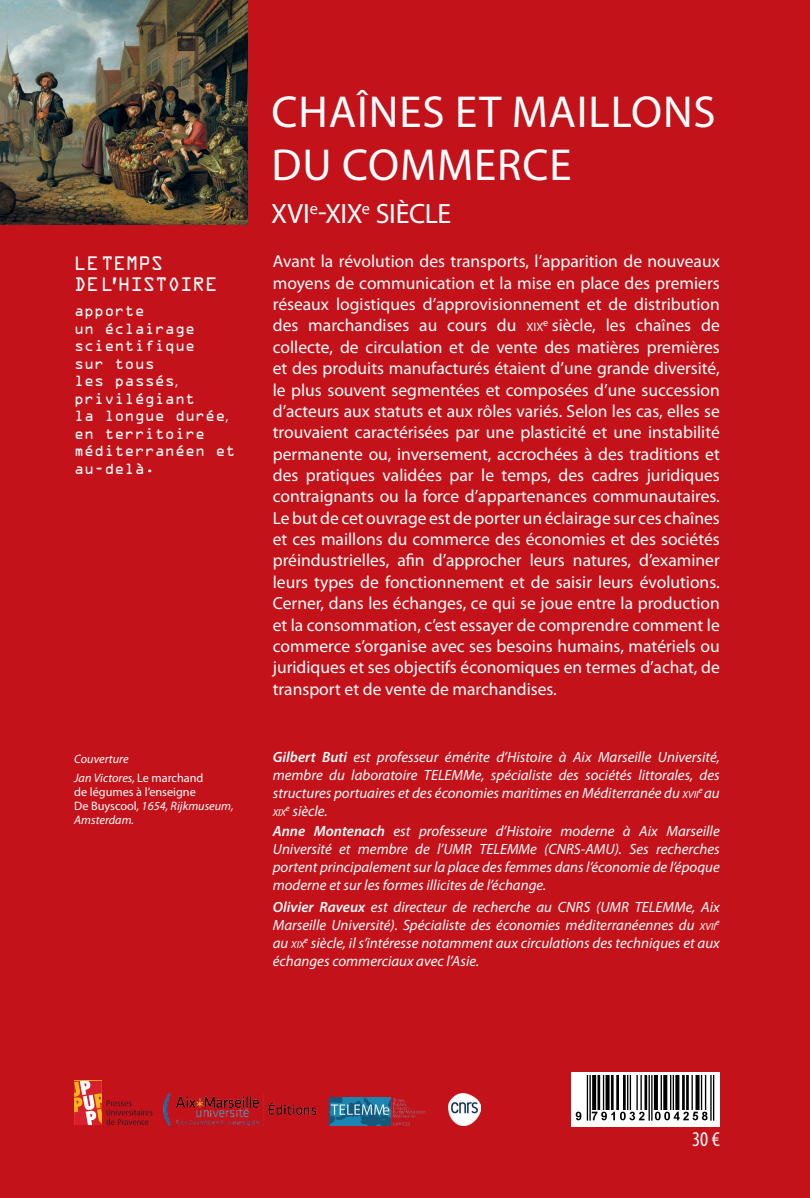
<style>
.page{position:relative;width:810px;height:1198px;background:#fff}
.page>*{position:absolute;margin:0;border:0;box-sizing:border-box;transform-origin:0 0}
.t1{font:44.98px/52.5px "Myriad Pro";letter-spacing:.02em;color:#fff}
.t2{font:28px "Myriad Pro";letter-spacing:-.01em;color:#fff}
.t3{font:condensed 21px "Myriad Pro";color:#fff}
.t4{font:17.5px/21.3px "Myriad Pro";color:#fff;text-align:justify}
.t5{font:17.5px/21px "OCRA Std";letter-spacing:-.01em;color:#fff}
.t6{font:italic 14.88px/17.8px "Myriad Pro";color:#fff}
.t7{font:14px/17.5px "OCRA Std";color:#fff}
.t8{font:12.25px/14px "Myriad Pro";color:#fff}
.t9{font:italic 12.25px/18.9px "Myriad Pro";color:#fff}
.t10{font:italic 10.33px "Myriad Pro";color:#fff}
.t11{font:italic 8.75px "Myriad Pro";color:#fff}
.s1{font-family:"Myriad Pro"}
.s2{font-style:normal}
.s3{font-style:italic}
.s4{font-size:12.25px}
.s5{font-weight:600}
.s6{font-size:10.33px}
.s7{font-size:14.88px}
</style>
<div class="page">
<div style="left:0;top:0;width:809px;height:1197px;background:#c4121a"></div>
<img style="left:0;top:0;width:248px;height:224px">
<div style="left:570px;top:1071px;width:149px;height:55px;background:#fff"></div>
<img style="left:575px;top:1075px;width:140px;height:46px">
<svg style="left:74px;top:1080px;width:78px;height:45px"></svg>
<img style="left:329px;top:1097px;width:97px;height:28px">
<img style="left:448px;top:1093px;width:32px;height:32px">
<img style="left:163px;top:1093px;width:154px;height:32px">
<p class="t5" style="left:74px;top:254px;width:145px">le temps<br>de l’histoire</p>
<p class="t7" style="left:74px;top:303px;width:163px">apporte<br>un éclairage scientifique<br>sur tous<br>les passés<span class="s1">, </span>privilégiant<br>la longue durée<span class="s1">, </span>en territoire méditerranéen et au-delà.</p>
<p class="t9" style="left:74px;top:749px;width:131px">Couverture<br>Jan Victores, <span class="s2">Le marchand</span></p>
<p class="t8" style="left:74px;top:785px;width:161px">de légumes à l’enseigne<br>De Buyscool<span class="s3">, 1654, Rijkmuseum,<br>Amsterdam.</span></p>
<h1 class="t1" style="left:271px;top:85px;width:445px">Chaînes et maillons du commerce</h1>
<h2 class="t2" style="left:271px;top:197px;width:182px">xvi<sup>e</sup>-xix<sup>e</sup> siècle</h2>
<p class="t4" style="left:272px;top:250px;width:448px">Avant la révolution des transports, l’apparition de nouveaux moyens de communication et la mise en place des premiers réseaux logistiques d’approvisionnement et de distribution des marchandises au cours du <span class="s4">xix</span><sup>e</sup> siècle, les chaînes de collecte, de circulation et de vente des matières premières et des produits manufacturés étaient d’une grande diversité, le plus souvent segmentées et composées d’une succession d’acteurs aux statuts et aux rôles variés. Selon les cas, elles se trouvaient caractérisées par une plasticité et une instabilité permanente ou, inversement, accrochées à des traditions et des pratiques validées par le temps, des cadres juridiques contraignants ou la force d’appartenances communautaires.<br>Le but de cet ouvrage est de porter un éclairage sur ces chaînes et ces maillons du commerce des économies et des sociétés préindustrielles, afin d’approcher leurs natures, d’examiner leurs types de fonctionnement et de saisir leurs évolutions.<br>Cerner, dans les échanges, ce qui se joue entre la production et la consommation, c’est essayer de comprendre comment le commerce s’organise avec ses besoins humains, matériels ou juridiques et ses objectifs économiques en termes d’achat, de transport et de vente de marchandises.</p>
<p class="t6" style="left:272px;top:748px;width:448px;text-align:justify"><span class="s5">Gilbert Buti</span> est professeur émérite d’Histoire à Aix Marseille Université, membre du laboratoire TELEMMe, spécialiste des sociétés littorales, des structures portuaires et des économies maritimes en Méditerranée du <span class="s6">XVII</span><sup>e</sup> au</p>
<p class="t10" style="left:272px;top:805px;width:15px">XIX</p>
<p class="t6" style="left:272px;top:800px;width:448px;line-height:20.3px;text-indent:13px"><sup>e</sup> siècle.<br><span class="s5">Anne Montenach</span> est professeure d’Histoire moderne à Aix Marseille</p>
<p class="t6" style="left:272px;top:839px;width:448px;text-align:justify">Université et membre de l’UMR TELEMMe (CNRS-AMU). Ses recherches portent principalement sur la place des femmes dans l’économie de l’époque moderne et sur les formes illicites de l’échange.</p>
<p class="t6" style="left:272px;top:898px;width:448px"><span class="s5">Olivier Raveux</span> est directeur de recherche au CNRS (UMR TELEMMe, Aix<br>Marseille Université). Spécialiste des économies méditerranéennes du <span class="s6">XVII</span></p>
<p class="t11" style="left:715px;top:917px;width:5px">e</p>
<p class="t6" style="left:272px;top:934px;width:448px;text-indent:31px"><sup>e</sup> siècle, il s’intéresse notamment aux circulations des techniques et aux échanges commerciaux avec l’Asie.</p>
<p class="t10" style="left:272px;top:938px;width:33px"><span class="s7">au</span> XIX</p>
<p class="t3" style="left:691px;top:1126px;width:29px">30 €</p>
</div>
